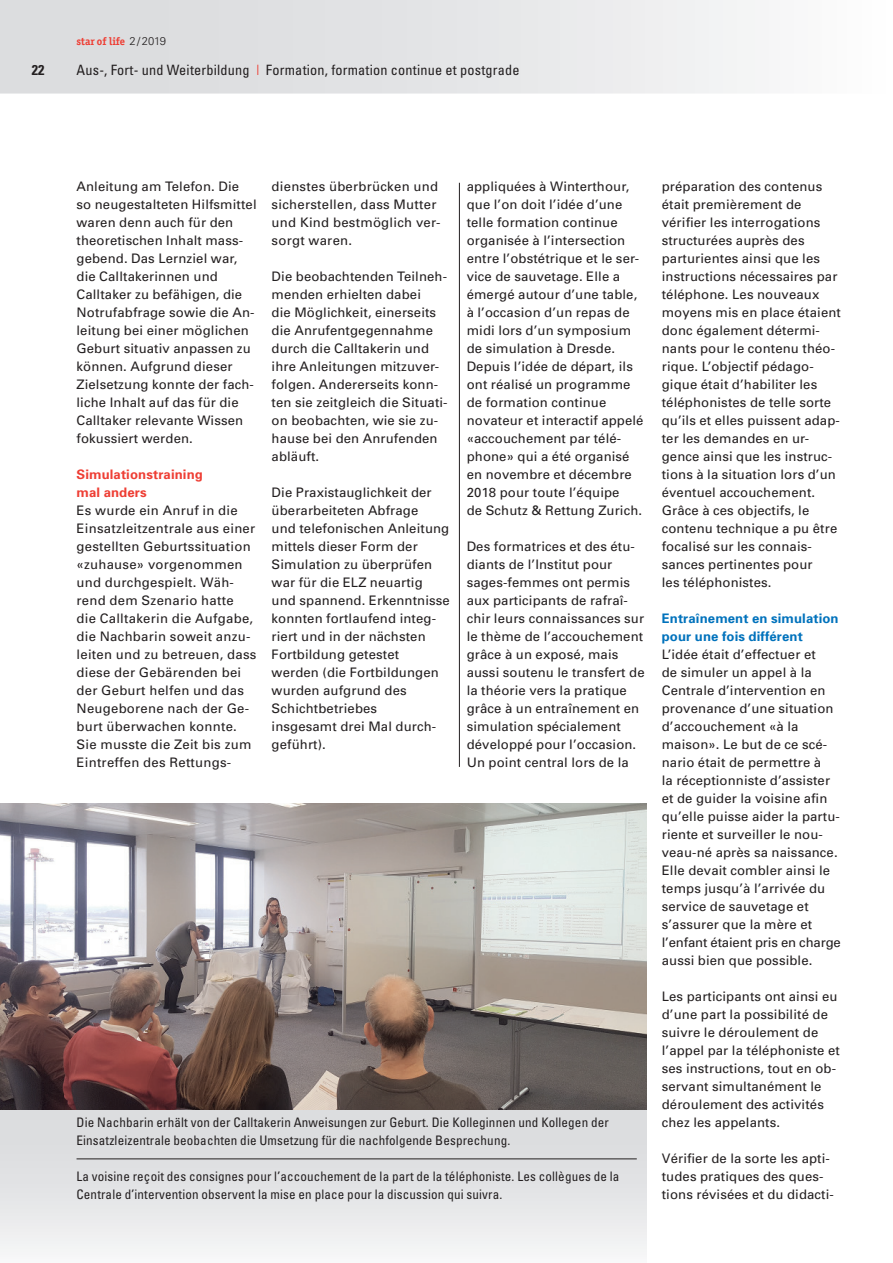
<style>
.page{position:relative;width:893px;height:1263px;background:#fff}
.page>*{position:absolute;margin:0;border:0;box-sizing:border-box;transform-origin:0 0}
.t1{font:condensed 14.25px "Univers";letter-spacing:.015em;color:#231f20}
.t2{font:700 condensed 14.25px "Univers";color:#231f20}
.t3{font:13.2px/18px "Univers";letter-spacing:.01em;color:#231f20}
.t4{font:condensed 13.2px/18px "Univers";letter-spacing:.01em;color:#231f20}
.t5{font:700 13.2px/18px "Univers";letter-spacing:.01em;color:#0072bc}
.t6{font:700 13.2px/18px "Univers";letter-spacing:.01em;color:#ee3e34}
.t7{font:700 11.25px "Officina Serif";color:#ee3e34}
.s1{font-family:"Univers";font-weight:300;color:#231f20}
.s2{color:#ee3e34}
</style>
<div class="page">
<svg style="left:0;top:0;width:755px;height:94px;background:#e4e4e6"></svg>
<hr style="left:459px;top:183px;width:1px;height:584px;background:#231f20">
<div style="left:0;top:1110px;width:647px;height:153px;background:linear-gradient(to bottom,#d6d8da,#f3f4f5)"></div>
<hr style="left:77px;top:1158px;width:560px;height:1px;background:#231f20">
<img style="left:0;top:803px;width:647px;height:307px">
<p class="t7" style="left:77px;top:35px;width:91px">star of life <span class="s1">2/2019</span></p>
<p class="t2" style="left:32px;top:61px;width:14px">22</p>
<p class="t1" style="left:77px;top:61px;width:445px">Aus-, Fort- und Weiterbildung <span class="s2">|</span> Formation, formation continue et postgrade</p>
<p class="t3" style="left:77px;top:177px;width:182px">Anleitung am Telefon. Die so neugestalteten Hilfsmittel waren denn auch für den theoretischen Inhalt mass&shy;gebend. Das Lernziel war, die Calltakerinnen und<br>Calltaker zu befähigen, die<br>Notrufabfrage sowie die An&shy;leitung bei einer möglichen<br>Geburt situativ anpassen zu können. Aufgrund dieser<br>Zielsetzung konnte der fach&shy;liche Inhalt auf das für die<br>Calltaker relevante Wissen fokussiert werden.</p>
<p class="t6" style="left:77px;top:465px;width:128px">Simulationstraining mal anders</p>
<p class="t3" style="left:77px;top:501px;width:181px">Es wurde ein Anruf in die<br>Einsatzleitzentrale aus einer gestellten Geburtssituation «zuhause» vorgenommen und durchgespielt. Wäh&shy;rend dem Szenario hatte<br>die Calltakerin die Aufgabe, die Nachbarin soweit anzu&shy;leiten und zu betreuen, dass diese der Gebärenden bei der Geburt helfen und das<br>Neugeborene nach der Ge&shy;burt überwachen konnte.<br>Sie musste die Zeit bis zum<br>Eintreffen des Rettungs-</p>
<p class="t3" style="left:272px;top:177px;width:170px">dienstes überbrücken und sicherstellen, dass Mutter und Kind bestmöglich ver&shy;sorgt waren.</p>
<p class="t3" style="left:272px;top:267px;width:178px">Die beobachtenden Teilneh&shy;menden erhielten dabei<br>die Möglichkeit, einerseits die Anrufentgegennahme durch die Calltakerin und ihre Anleitungen mitzuver&shy;folgen. Andererseits konn&shy;ten sie zeitgleich die Situati&shy;on beobachten, wie sie zu&shy;hause bei den Anrufenden abläuft.</p>
<p class="t3" style="left:272px;top:483px;width:180px">Die Praxistauglichkeit der überarbeiteten Abfrage<br>und telefonischen Anleitung mittels dieser Form der<br>Simulation zu überprüfen war für die ELZ neuartig und spannend. Erkenntnisse konnten fortlaufend integ&shy;riert und in der nächsten<br>Fortbildung getestet<br>werden (die Fortbildungen wurden aufgrund des<br>Schichtbetriebes<br>insgesamt drei Mal durch&shy;geführt).</p>
<p class="t3" style="left:467px;top:177px;width:178px">appliquées à Winterthour, que l’on doit l’idée d’une telle formation continue organisée à l’intersection entre l’obstétrique et le ser&shy;vice de sauvetage. Elle a émergé autour d’une table, à l’occasion d’un repas de midi lors d’un symposium de simulation à Dresde.<br>Depuis l’idée de départ, ils ont réalisé un programme de formation continue novateur et interactif appelé «accouchement par télé&shy;phone» qui a été organisé en novembre et décembre<br>2018 pour toute l’équipe<br>de Schutz &amp; Rettung Zurich.</p>
<p class="t3" style="left:467px;top:537px;width:179px">Des formatrices et des étu&shy;diants de l’Institut pour sages-femmes ont permis aux participants de rafraî&shy;chir leurs connaissances sur le thème de l’accouchement grâce à un exposé, mais aussi soutenu le transfert de la théorie vers la pratique grâce à un entraînement en simulation spécialement développé pour l’occasion.<br>Un point central lors de la</p>
<p class="t4" style="left:77px;top:1113px;width:534px">Die Nachbarin erhält von der Calltakerin Anweisungen zur Geburt. Die Kolleginnen und Kollegen der<br>Einsatzleizentrale beobachten die Umsetzung für die nachfolgende Besprechung.</p>
<p class="t4" style="left:77px;top:1167px;width:544px">La voisine reçoit des consignes pour l’accouchement de la part de la téléphoniste. Les collègues de la<br>Centrale d’intervention observent la mise en place pour la discussion qui suivra.</p>
<p class="t3" style="left:662px;top:177px;width:181px">préparation des contenus était premièrement de vérifier les interrogations structurées auprès des parturientes ainsi que les instructions nécessaires par téléphone. Les nouveaux moyens mis en place étaient donc également détermi&shy;nants pour le contenu théo&shy;rique. L’objectif pédago&shy;gique était d’habiliter les téléphonistes de telle sorte qu’ils et elles puissent adap&shy;ter les demandes en ur&shy;gence ainsi que les instruc&shy;tions à la situation lors d’un éventuel accouchement.<br>Grâce à ces objectifs, le contenu technique a pu être focalisé sur les connais&shy;sances pertinentes pour<br>les téléphonistes.</p>
<p class="t5" style="left:662px;top:609px;width:178px">Entraînement en simulation pour une fois différent</p>
<p class="t3" style="left:662px;top:645px;width:181px">L’idée était d’effectuer et<br>de simuler un appel à la<br>Centrale d’intervention en provenance d’une situation d’accouchement «à la maison». Le but de ce scé&shy;nario était de permettre à<br>la réceptionniste d’assister et de guider la voisine afin qu’elle puisse aider la partu&shy;riente et surveiller le nou&shy;veau-né après sa naissance.<br>Elle devait combler ainsi le temps jusqu’à l’arrivée du service de sauvetage et s’assurer que la mère et l’enfant étaient pris en charge aussi bien que possible.</p>
<p class="t3" style="left:662px;top:987px;width:180px">Les participants ont ainsi eu d’une part la possibilité de suivre le déroulement de l’appel par la téléphoniste et ses instructions, tout en ob&shy;servant simultanément le déroulement des activités chez les appelants.</p>
<p class="t3" style="left:662px;top:1149px;width:174px">Vérifier de la sorte les apti&shy;tudes pratiques des ques&shy;tions révisées et du didacti-</p>
</div>
